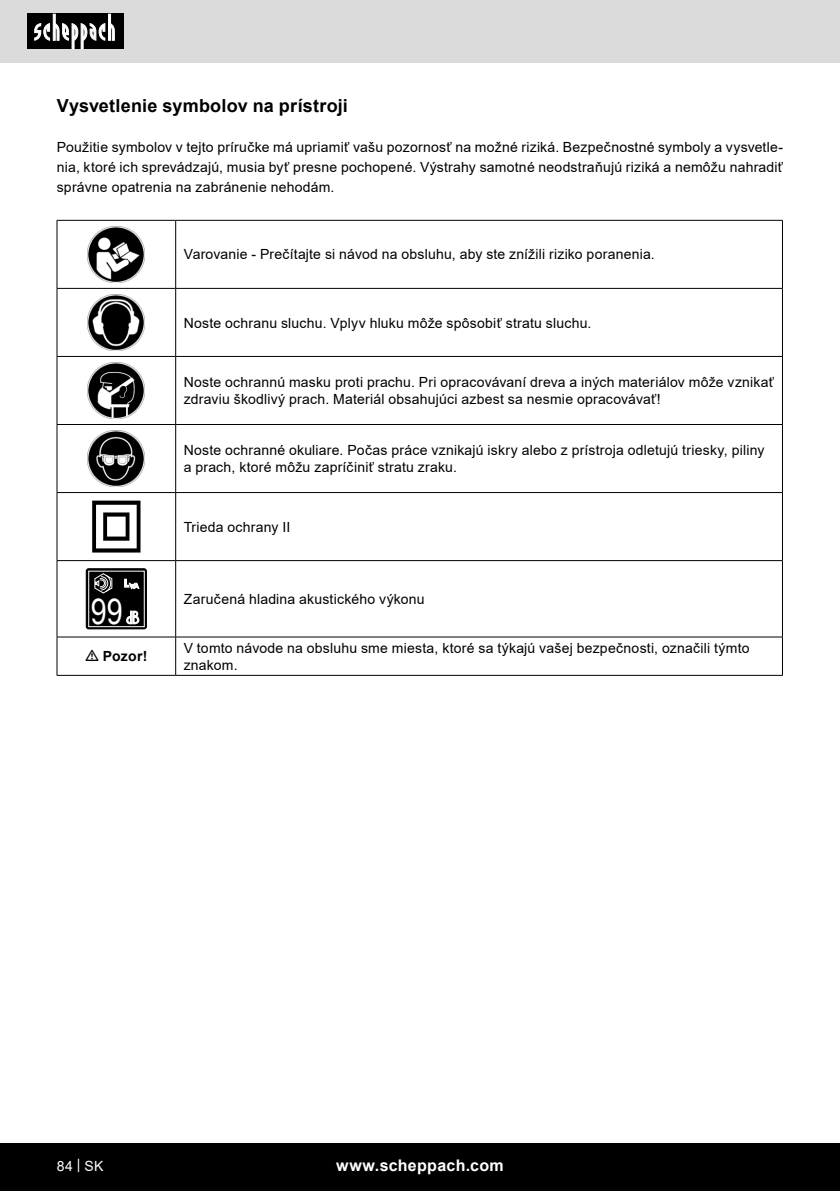
<style>
.page{position:relative;width:840px;height:1191px;background:#fff}
.page>*{position:absolute;margin:0;border:0;box-sizing:border-box;transform-origin:0 0}
.t1{font:35px "Arial Narrow";color:#fff}
.t2{font:700 18px "Arial";letter-spacing:.01em;color:#000}
.t3{font:700 16px "Arial";letter-spacing:.02em;color:#fff}
.t4{font:14px/16.8px "Arial";letter-spacing:.015em;color:#000}
.t5{font:700 14px "Arial";letter-spacing:.02em;color:#000}
.t6{font:14px "Arial";color:#fff}
</style>
<div class="page">
<div style="left:0;top:0;width:839px;height:63px;background:#dbdbdb"></div>
<div style="left:0;top:1143px;width:839px;height:48px;background:#000"></div>
<div style="left:27px;top:14px;width:96px;height:35px;background:#000"></div>
<svg style="left:34px;top:14px;width:81px;height:35px"></svg>
<hr style="left:57px;top:220px;width:118px;height:1px;background:#000">
<hr style="left:57px;top:221px;width:1px;height:67px;background:#000">
<hr style="left:175px;top:220px;width:607px;height:1px;background:#000">
<hr style="left:175px;top:221px;width:1px;height:67px;background:#000">
<hr style="left:781px;top:221px;width:1px;height:67px;background:#000">
<hr style="left:57px;top:288px;width:118px;height:1px;background:#000">
<hr style="left:57px;top:289px;width:1px;height:67px;background:#000">
<hr style="left:175px;top:288px;width:607px;height:1px;background:#000">
<hr style="left:175px;top:289px;width:1px;height:67px;background:#000">
<hr style="left:781px;top:289px;width:1px;height:67px;background:#000">
<hr style="left:57px;top:356px;width:118px;height:1px;background:#000">
<hr style="left:57px;top:357px;width:1px;height:67px;background:#000">
<hr style="left:175px;top:356px;width:607px;height:1px;background:#000">
<hr style="left:175px;top:357px;width:1px;height:67px;background:#000">
<hr style="left:781px;top:357px;width:1px;height:67px;background:#000">
<hr style="left:57px;top:424px;width:118px;height:1px;background:#000">
<hr style="left:57px;top:425px;width:1px;height:67px;background:#000">
<hr style="left:175px;top:424px;width:607px;height:1px;background:#000">
<hr style="left:175px;top:425px;width:1px;height:67px;background:#000">
<hr style="left:781px;top:425px;width:1px;height:67px;background:#000">
<hr style="left:57px;top:492px;width:118px;height:1px;background:#000">
<hr style="left:57px;top:493px;width:1px;height:67px;background:#000">
<hr style="left:175px;top:492px;width:607px;height:1px;background:#000">
<hr style="left:175px;top:493px;width:1px;height:67px;background:#000">
<hr style="left:781px;top:493px;width:1px;height:67px;background:#000">
<hr style="left:57px;top:560px;width:118px;height:1px;background:#000">
<hr style="left:57px;top:561px;width:1px;height:76px;background:#000">
<hr style="left:175px;top:560px;width:607px;height:1px;background:#000">
<hr style="left:175px;top:561px;width:1px;height:76px;background:#000">
<hr style="left:781px;top:561px;width:1px;height:76px;background:#000">
<hr style="left:57px;top:636px;width:118px;height:1px;background:#000">
<hr style="left:57px;top:637px;width:1px;height:38px;background:#000">
<hr style="left:175px;top:636px;width:607px;height:1px;background:#000">
<hr style="left:175px;top:637px;width:1px;height:38px;background:#000">
<hr style="left:781px;top:637px;width:1px;height:38px;background:#000">
<hr style="left:57px;top:675px;width:118px;height:1px;background:#000">
<hr style="left:175px;top:675px;width:607px;height:1px;background:#000">
<img style="left:88px;top:226px;width:56px;height:57px">
<img style="left:88px;top:294px;width:57px;height:57px">
<img style="left:88px;top:362px;width:57px;height:57px">
<img style="left:88px;top:430px;width:57px;height:57px">
<svg style="left:92px;top:500px;width:48px;height:52px"></svg>
<div style="left:86px;top:568px;width:60px;height:61px;background:#000;border-radius:2px"></div>
<div style="left:86px;top:568px;width:60px;height:61px;border:1px solid #000;border-radius:2px"></div>
<div style="left:88px;top:571px;width:56px;height:56px;border:1px solid #fff"></div>
<svg style="left:93px;top:572px;width:20px;height:22px"></svg>
<svg style="left:124px;top:578px;width:15px;height:11px"></svg>
<svg style="left:126px;top:611px;width:13px;height:13px"></svg>
<p class="t2" style="left:57px;top:93px;width:292px">Vysvetlenie symbolov na prístroji</p>
<p class="t4" style="left:57px;top:137px;width:727px;line-height:20px;text-align:justify">Použitie symbolov v tejto príručke má upriamiť vašu pozornosť na možné riziká. Bezpečnostné symboly a vysvetle&shy;nia, ktoré ich sprevádzajú, musia byť presne pochopené. Výstrahy samotné neodstraňujú riziká a nemôžu nahradiť správne opatrenia na zabránenie nehodám.</p>
<p class="t4" style="left:183px;top:246px;width:472px">Varovanie - Prečítajte si návod na obsluhu, aby ste znížili riziko poranenia.</p>
<p class="t4" style="left:183px;top:314px;width:409px">Noste ochranu sluchu. Vplyv hluku môže spôsobiť stratu sluchu.</p>
<p class="t4" style="left:183px;top:374px;width:591px">Noste ochrannú masku proti prachu. Pri opracovávaní dreva a iných materiálov môže vznikať zdraviu škodlivý prach. Materiál obsahujúci azbest sa nesmie opracovávať!</p>
<p class="t4" style="left:183px;top:442px;width:582px">Noste ochranné okuliare. Počas práce vznikajú iskry alebo z prístroja odletujú triesky, piliny a prach, ktoré môžu zapríčiniť stratu zraku.</p>
<p class="t4" style="left:183px;top:518px;width:108px">Trieda ochrany II</p>
<p class="t1" style="left:91px;top:586px;width:33px">99</p>
<p class="t4" style="left:183px;top:590px;width:242px">Zaručená hladina akustického výkonu</p>
<p class="t5" style="left:103px;top:646px;width:46px">Pozor!</p>
<p class="t4" style="left:183px;top:639px;width:567px">V tomto návode na obsluhu sme miesta, ktoré sa týkajú vašej bezpečnosti, označili týmto znakom.</p>
<p class="t6" style="left:57px;top:1156px;width:48px">84 | SK</p>
<p class="t3" style="left:336px;top:1154px;width:169px">www.scheppach.com</p>
</div>
